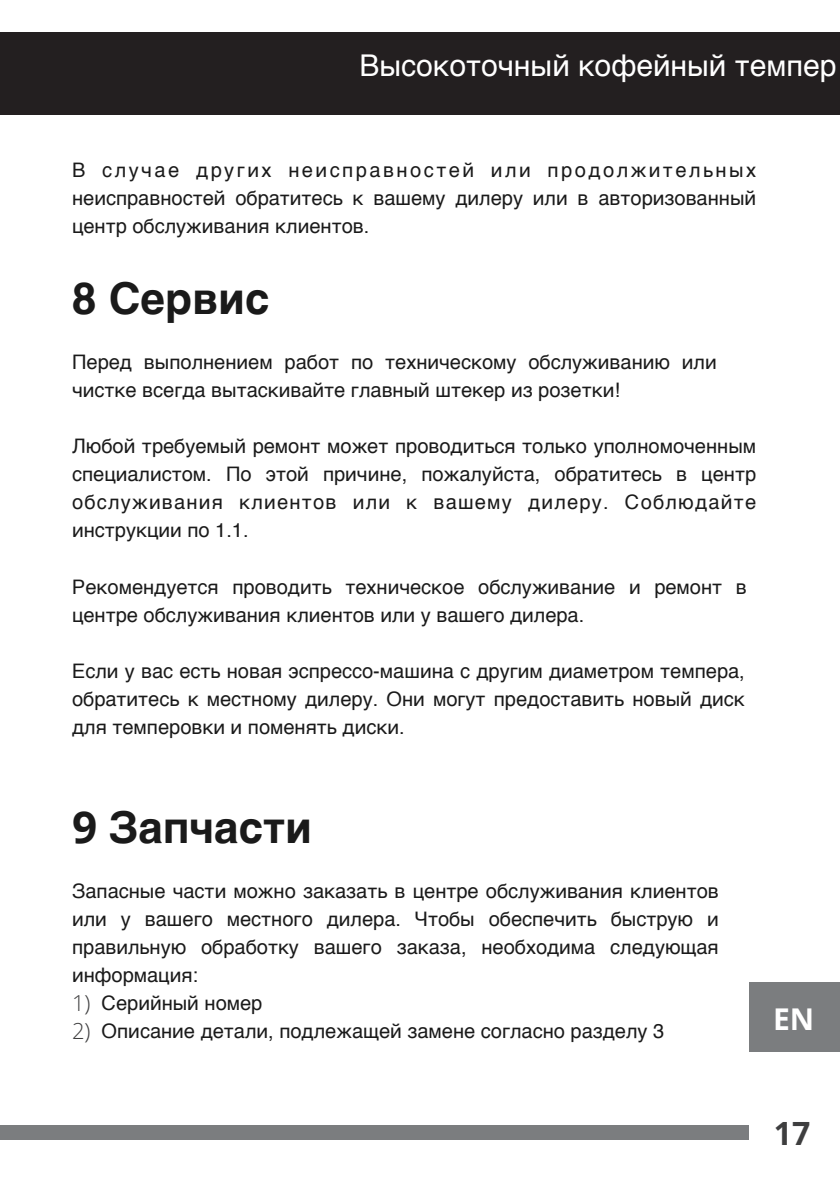
<style>
.page{position:relative;width:840px;height:1191px;background:#fff}
.page>*{position:absolute;margin:0;border:0;box-sizing:border-box;transform-origin:0 0}
.t1{font:700 44px "Helvetica";color:#1a1a1a}
.t2{font:700 32px "Open Sans";color:#3e3e3f}
.t3{font:30px "Helvetica";color:#fff}
.t4{font:700 30px "Open Sans";color:#fff}
.t5{font:300 22px/28px "Open Sans";color:#3e3e3f}
.t6{font:20px/28px "Helvetica";color:#1a1a1a;text-align:justify}
.s1{font-family:"Open Sans"}
</style>
<div class="page">
<div style="left:0;top:1125px;width:748px;height:15px;background:#7b7d7f"></div>
<div style="left:748px;top:982px;width:91px;height:70px;background:#7b7d7f"></div>
<div style="left:0;top:32px;width:839px;height:83px;background:#231f20"></div>
<h3 class="t3" style="left:359px;top:53px;width:478px">Высокоточный кофейный темпер</h3>
<p class="t6" style="left:72px;top:157px;width:685px">В случае других неисправностей или продолжительных неисправностей обратитесь к вашему дилеру или в авторизованный центр обслуживания клиентов.</p>
<h1 class="t1" style="left:72px;top:280px;width:199px">8 Сервис</h1>
<p class="t6" style="left:72px;top:350px;width:646px">Перед выполнением работ по техническому обслуживанию или чистке всегда вытаскивайте главный штекер из розетки!</p>
<p class="t6" style="left:72px;top:434px;width:685px">Любой требуемый ремонт может проводиться только уполномоченным специалистом. По этой причине, пожалуйста, обратитесь в центр обслуживания клиентов или к вашему дилеру. Соблюдайте инструкции по 1.1.</p>
<p class="t6" style="left:72px;top:574px;width:676px">Рекомендуется проводить техническое обслуживание и ремонт в центре обслуживания клиентов или у вашего дилера.</p>
<p class="t6" style="left:72px;top:658px;width:674px">Если у вас есть новая эспрессо-машина с другим диаметром темпера, обратитесь к местному дилеру. Они могут предоставить новый диск для темперовки и поменять диски.</p>
<h1 class="t1" style="left:72px;top:809px;width:241px"><span class="s1">!</span> Запчасти</h1>
<p class="t6" style="left:72px;top:879px;width:648px">Запасные части можно заказать в центре обслуживания клиентов</p>
<p class="t6" style="left:72px;top:907px;width:648px">или у вашего местного дилера. Чтобы обеспечить быструю и</p>
<p class="t6" style="left:72px;top:935px;width:648px">правильную обработку вашего заказа, необходима следующая</p>
<p class="t6" style="left:72px;top:963px;width:127px">информация:</p>
<p class="t6" style="left:101px;top:991px;width:162px">Серийный номер</p>
<p class="t6" style="left:101px;top:1019px;width:564px">Описание детали, подлежащей замене согласно разделу 3</p>
<p class="t5" style="left:72px;top:989px;width:20px">1)<br>2)</p>
<h3 class="t4" style="left:772px;top:998px;width:43px">EN</h3>
<h2 class="t2" style="left:773px;top:1110px;width:38px">17</h2>
</div>
